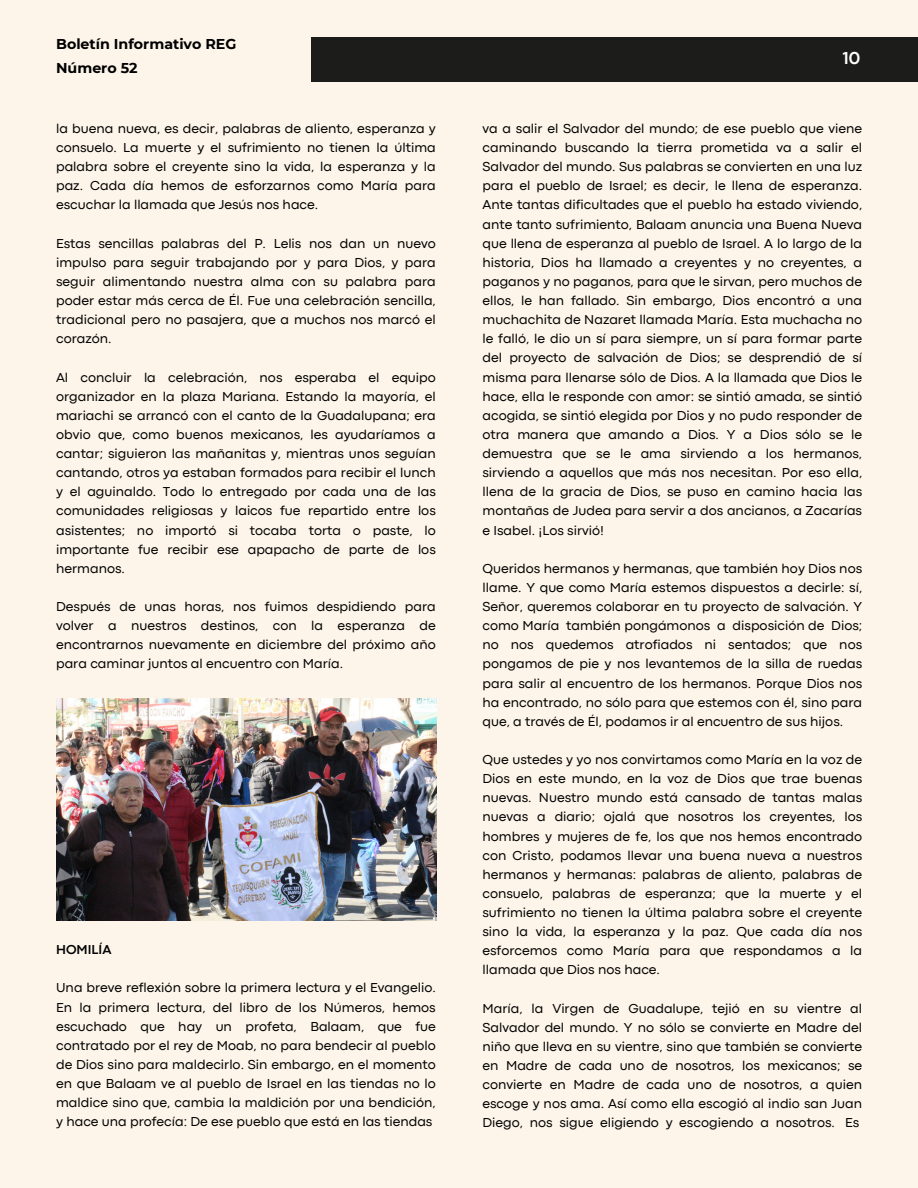
<style>
.page{position:relative;width:918px;height:1188px;background:#fdf5e9}
.page>*{position:absolute;margin:0;border:0;box-sizing:border-box;transform-origin:0 0}
.t1{font:700 18px "Codec Pro";color:#fff}
.t2{font:700 14.25px/23.7px "Montserrat";color:#000}
.t3{font:13.5px/19.2px "Codec Pro";color:#000;text-align:justify}
.t4{font:700 13.5px "Codec Pro";color:#000}
</style>
<div class="page">
<div style="left:311px;top:37px;width:607px;height:45px;background:#1c1c1a"></div>
<img style="left:56px;top:698px;width:380px;height:223px">
<p class="t2" style="left:56px;top:32px;width:182px">Boletín Informativo REG<br>Número 52</p>
<p class="t3" style="left:56px;top:120px;width:381px">la buena nueva, es decir, palabras de aliento, esperanza y consuelo. La muerte y el sufrimiento no tienen la última palabra sobre el creyente sino la vida, la esperanza y la paz. Cada día hemos de esforzarnos como María para escuchar la llamada que Jesús nos hace.</p>
<p class="t3" style="left:56px;top:235px;width:381px">Estas sencillas palabras del P. Lelis nos dan un nuevo impulso para seguir trabajando por y para Dios, y para seguir alimentando nuestra alma con su palabra para poder estar más cerca de Él. Fue una celebración sencilla, tradicional pero no pasajera, que a muchos nos marcó el corazón.</p>
<p class="t3" style="left:56px;top:369px;width:381px">Al concluir la celebración, nos esperaba el equipo organizador en la plaza Mariana. Estando la mayoría, el mariachi se arrancó con el canto de la Guadalupana; era obvio que, como buenos mexicanos, les ayudaríamos a cantar; siguieron las mañanitas y, mientras unos seguían cantando, otros ya estaban formados para recibir el lunch y el aguinaldo. Todo lo entregado por cada una de las comunidades religiosas y laicos fue repartido entre los asistentes; no importó si tocaba torta o paste, lo importante fue recibir ese apapacho de parte de los hermanos.</p>
<p class="t3" style="left:56px;top:598px;width:381px">Después de unas horas, nos fuimos despidiendo para volver a nuestros destinos, con la esperanza de encontrarnos nuevamente en diciembre del próximo año para caminar juntos al encuentro con María.</p>
<p class="t4" style="left:56px;top:945px;width:57px">HOMILÍA</p>
<p class="t3" style="left:56px;top:979px;width:381px">Una breve reflexión sobre la primera lectura y el Evangelio.<br>En la primera lectura, del libro de los Números, hemos escuchado que hay un profeta, Balaam, que fue contratado por el rey de Moab, no para bendecir al pueblo de Dios sino para maldecirlo. Sin embargo, en el momento en que Balaam ve al pueblo de Israel en las tiendas no lo maldice sino que, cambia la maldición por una bendición, y hace una profecía: De ese pueblo que está en las tiendas</p>
<p class="t1" style="left:843px;top:52px;width:19px">10</p>
<h2 class="t3" style="left:483px;top:120px;width:381px">va a salir el Salvador del mundo; de ese pueblo que viene caminando buscando la tierra prometida va a salir el Salvador del mundo. Sus palabras se convierten en una luz para el pueblo de Israel; es decir, le llena de esperanza.<br>Ante tantas dificultades que el pueblo ha estado viviendo, ante tanto sufrimiento, Balaam anuncia una Buena Nueva que llena de esperanza al pueblo de Israel. A lo largo de la historia, Dios ha llamado a creyentes y no creyentes, a paganos y no paganos, para que le sirvan, pero muchos de ellos, le han fallado. Sin embargo, Dios encontró a una muchachita de Nazaret llamada María. Esta muchacha no le falló, le dio un sí para siempre, un sí para formar parte del proyecto de salvación de Dios; se desprendió de sí misma para llenarse sólo de Dios. A la llamada que Dios le hace, ella le responde con amor: se sintió amada, se sintió acogida, se sintió elegida por Dios y no pudo responder de otra manera que amando a Dios. Y a Dios sólo se le demuestra que se le ama sirviendo a los hermanos, sirviendo a aquellos que más nos necesitan. Por eso ella, llena de la gracia de Dios, se puso en camino hacia las montañas de Judea para servir a dos ancianos, a Zacarías e Isabel. ¡Los sirvió!</h2>
<p class="t3" style="left:483px;top:560px;width:381px">Queridos hermanos y hermanas, que también hoy Dios nos llame. Y que como María estemos dispuestos a decirle: sí, Señor, queremos colaborar en tu proyecto de salvación. Y como María también pongámonos a disposición de Dios; no nos quedemos atrofiados ni sentados; que nos pongamos de pie y nos levantemos de la silla de ruedas para salir al encuentro de los hermanos. Porque Dios nos ha encontrado, no sólo para que estemos con él, sino para que, a través de Él, podamos ir al encuentro de sus hijos.</p>
<h1 class="t3" style="left:483px;top:751px;width:381px">Que ustedes y yo nos convirtamos como María en la voz de Dios en este mundo, en la voz de Dios que trae buenas nuevas. Nuestro mundo está cansado de tantas malas nuevas a diario; ojalá que nosotros los creyentes, los hombres y mujeres de fe, los que nos hemos encontrado con Cristo, podamos llevar una buena nueva a nuestros hermanos y hermanas: palabras de aliento, palabras de consuelo, palabras de esperanza; que la muerte y el sufrimiento no tienen la última palabra sobre el creyente sino la vida, la esperanza y la paz. Que cada día nos esforcemos como María para que respondamos a la llamada que Dios nos hace.</h1>
<p class="t3" style="left:483px;top:1000px;width:381px">María, la Virgen de Guadalupe, tejió en su vientre al Salvador del mundo. Y no sólo se convierte en Madre del niño que lleva en su vientre, sino que también se convierte en Madre de cada uno de nosotros, los mexicanos; se convierte en Madre de cada uno de nosotros, a quien escoge y nos ama. Así como ella escogió al indio san Juan Diego, nos sigue eligiendo y escogiendo a nosotros. Es</p>
</div>
